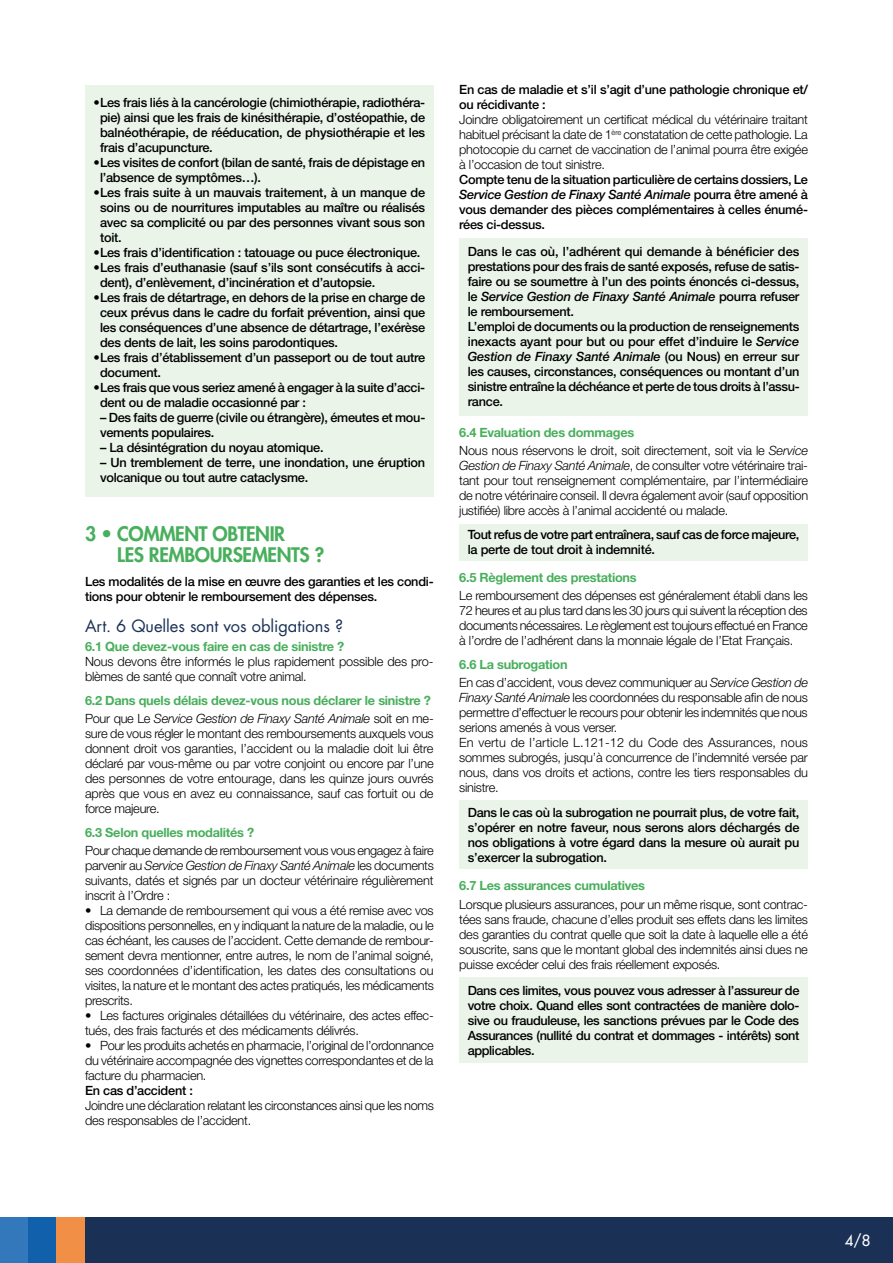
<style>
.page{position:relative;width:893px;height:1263px;background:#fff}
.page>*{position:absolute;margin:0;border:0;box-sizing:border-box;transform-origin:0 0}
.t1{font:800 19.5px/21px "Futura";letter-spacing:-.02em;color:#48af5c}
.t2{font:16.5px "Futura";letter-spacing:-.005em;color:#1a3155}
.t3{font:15px "Futura";color:#fff}
.t4{font:300 12.75px/15px "Helvetica Neue LT Std";letter-spacing:-.02em;color:#000;text-align:justify}
.t5{font:500 12.75px/15px "Helvetica Neue LT Std";letter-spacing:-.02em;color:#000}
.t6{font:700 12.75px/18.5px "Helvetica Neue LT Std";letter-spacing:-.02em;color:#48af5c}
.s1{font-weight:300;color:#000}
.s2{font-weight:300;font-style:italic;color:#000}
.s3{font-style:italic}
.s4{font-weight:700;color:#48af5c}
</style>
<div class="page">
<div style="left:85px;top:85px;width:349px;height:411px;background:#eaf4e9"></div>
<div style="left:85px;top:1217px;width:808px;height:46px;background:#1a3155"></div>
<div style="left:0;top:1217px;width:28px;height:46px;background:#3478bc"></div>
<div style="left:28px;top:1217px;width:29px;height:46px;background:#1160ab"></div>
<div style="left:57px;top:1217px;width:28px;height:46px;background:#f28f47"></div>
<div style="left:459px;top:238px;width:349px;height:178px;background:#eaf4e9"></div>
<div style="left:459px;top:524px;width:349px;height:36px;background:#eaf4e9"></div>
<div style="left:459px;top:801px;width:349px;height:68px;background:#eaf4e9"></div>
<div style="left:459px;top:977px;width:349px;height:86px;background:#eaf4e9"></div>
<p class="t5" style="left:100px;top:95px;width:327px;text-align:justify;text-indent:-6px">•Les frais liés à la cancérologie (chimiothérapie, radiothéra&shy;pie) ainsi que les frais de kinésithérapie, d’ostéopathie, de balnéothérapie, de rééducation, de physiothérapie et les frais d’acupuncture.</p>
<p class="t5" style="left:100px;top:155px;width:327px;text-indent:-6px">•Les visites de confort (bilan de santé, frais de dépistage en l’absence de symptômes…).</p>
<p class="t5" style="left:100px;top:185px;width:327px;text-align:justify;text-indent:-7px">•Les frais suite à un mauvais traitement, à un manque de soins ou de nourritures imputables au maître ou réalisés avec sa complicité ou par des personnes vivant sous son toit.</p>
<p class="t5" style="left:94px;top:245px;width:328px">•Les frais d’identification : tatouage ou puce électronique.</p>
<p class="t5" style="left:100px;top:260px;width:327px;text-indent:-7px">•Les frais d’euthanasie (sauf s’ils sont consécutifs à acci&shy;dent), d’enlèvement, d’incinération et d’autopsie.</p>
<p class="t5" style="left:100px;top:290px;width:327px;text-align:justify;text-indent:-6px">•Les frais de détartrage, en dehors de la prise en charge de ceux prévus dans le cadre du forfait prévention, ainsi que les conséquences d’une absence de détartrage, l’exérèse des dents de lait, les soins parodontiques.</p>
<p class="t5" style="left:100px;top:350px;width:327px;text-indent:-6px">•Les frais d’établissement d’un passeport ou de tout autre document.</p>
<p class="t5" style="left:100px;top:380px;width:327px;text-indent:-7px">•Les frais que vous seriez amené à engager à la suite d’acci&shy;dent ou de maladie occasionné par :</p>
<p class="t5" style="left:100px;top:410px;width:327px">– Des faits de guerre (civile ou étrangère), émeutes et mou&shy;vements populaires.</p>
<p class="t5" style="left:100px;top:440px;width:225px">– La désintégration du noyau atomique.</p>
<p class="t5" style="left:100px;top:455px;width:327px">– Un tremblement de terre, une inondation, une éruption volcanique ou tout autre cataclysme.</p>
<h1 class="t1" style="left:117px;top:523px;width:208px;text-indent:-32px">3 • COMMENT OBTENIR<br>LES REMBOURSEMENTS ?</h1>
<p class="t5" style="left:85px;top:573px;width:350px">Les modalités de la mise en œuvre des garanties et les condi&shy;tions pour obtenir le remboursement des dépenses.</p>
<p class="t2" style="left:85px;top:615px;width:260px">Art. 6 Quelles sont vos obligations ?</p>
<p class="t6" style="left:85px;top:637px;width:261px">6.1 Que devez-vous faire en cas de sinistre ?</p>
<p class="t4" style="left:85px;top:654px;width:350px">Nous devons être informés le plus rapidement possible des pro&shy;blèmes de santé que connaît votre animal.</p>
<p class="t6" style="left:85px;top:691px;width:350px">6.2 Dans quels délais devez-vous nous déclarer le sinistre ?<br><span class="s1">Pour que Le</span> <span class="s2">Service Gestion de Finaxy Santé Animale</span> <span class="s1">soit en me-</span></p>
<p class="t4" style="left:85px;top:726px;width:350px">sure de vous régler le montant des remboursements auxquels vous donnent droit vos garanties, l’accident ou la maladie doit lui être déclaré par vous-même ou par votre conjoint ou encore par l’une des personnes de votre entourage, dans les quinze jours ouvrés après que vous en avez eu connaissance, sauf cas fortuit ou de force majeure.</p>
<p class="t6" style="left:85px;top:823px;width:171px">6.3 Selon quelles modalités ?</p>
<p class="t4" style="left:85px;top:843px;width:350px">Pour chaque demande de remboursement vous vous engagez à faire parvenir au <span class="s3">Service Gestion de Finaxy Santé Animale</span> les documents suivants, datés et signés par un docteur vétérinaire régulièrement inscrit à l’Ordre :</p>
<p class="t4" style="left:85px;top:903px;width:350px">• La demande de remboursement qui vous a été remise avec vos dispositions personnelles, en y indiquant la nature de la maladie, ou le cas échéant, les causes de l’accident. Cette demande de rembour&shy;sement devra mentionner, entre autres, le nom de l’animal soigné, ses coordonnées d’identification, les dates des consultations ou visites, la nature et le montant des actes pratiqués, les médicaments prescrits.</p>
<p class="t4" style="left:85px;top:1008px;width:350px">• Les factures originales détaillées du vétérinaire, des actes effec&shy;tués, des frais facturés et des médicaments délivrés.</p>
<p class="t4" style="left:85px;top:1038px;width:350px">• Pour les produits achetés en pharmacie, l’original de l’ordonnance du vétérinaire accompagnée des vignettes correspondantes et de la facture du pharmacien.</p>
<p class="t5" style="left:85px;top:1083px;width:109px">En cas d’accident :</p>
<p class="t4" style="left:85px;top:1098px;width:350px">Joindre une déclaration relatant les circonstances ainsi que les noms des responsables de l’accident.</p>
<p class="t5" style="left:459px;top:82px;width:350px">En cas de maladie et s’il s’agit d’une pathologie chronique et/ ou récidivante :</p>
<p class="t4" style="left:459px;top:112px;width:350px">Joindre obligatoirement un certificat médical du vétérinaire traitant habituel précisant la date de 1<sup>ère</sup> constatation de cette pathologie. La photocopie du carnet de vaccination de l’animal pourra être exigée à l’occasion de tout sinistre.</p>
<p class="t5" style="left:459px;top:172px;width:350px;text-align:justify">Compte tenu de la situation particulière de certains dossiers, Le <span class="s3">Service Gestion de Finaxy Santé Animale</span> pourra être amené à vous demander des pièces complémentaires à celles énumé&shy;rées ci-dessus.</p>
<p class="t5" style="left:468px;top:244px;width:333px">Dans le cas où, l’adhérent qui demande à bénéficier des prestations pour des frais de santé exposés, refuse de satis&shy;faire ou se soumettre à l’un des points énoncés ci-dessus, le <span class="s3">Service Gestion de Finaxy Santé Animale</span> pourra refuser le remboursement.<br>L’emploi de documents ou la production de renseignements inexacts ayant pour but ou pour effet d’induire le <span class="s3">Service Gestion de Finaxy Santé Animale</span> (ou Nous) en erreur sur les causes, circonstances, conséquences ou montant d’un sinistre entraîne la déchéance et perte de tous droits à l’assu&shy;rance.</p>
<p class="t4" style="left:459px;top:423px;width:350px;line-height:18.5px"><span class="s4">6.4 Evaluation des dommages<br></span>Nous nous réservons le droit, soit directement, soit via le <span class="s3">Service</span></p>
<p class="t4" style="left:459px;top:458px;width:350px"><span class="s3">Gestion de Finaxy Santé Animale</span>, de consulter votre vétérinaire trai&shy;tant pour tout renseignement complémentaire, par l’intermédiaire de notre vétérinaire conseil. Il devra également avoir (sauf opposition justifiée) libre accès à l’animal accidenté ou malade.</p>
<p class="t5" style="left:468px;top:527px;width:333px">Tout refus de votre part entraînera, sauf cas de force majeure, la perte de tout droit à indemnité.</p>
<p class="t6" style="left:459px;top:568px;width:179px">6.5 Règlement des prestations</p>
<p class="t4" style="left:459px;top:588px;width:350px">Le remboursement des dépenses est généralement établi dans les 72 heures et au plus tard dans les 30 jours qui suivent la réception des documents nécessaires. Le règlement est toujours effectué en France à l’ordre de l’adhérent dans la monnaie légale de l’Etat Français.</p>
<p class="t4" style="left:459px;top:655px;width:350px;line-height:18.5px"><span class="s4">6.6 La subrogation<br></span>En cas d’accident, vous devez communiquer au <span class="s3">Service Gestion de</span></p>
<p class="t4" style="left:459px;top:690px;width:350px;text-align:left"><span class="s3">Finaxy Santé Animale</span> les coordonnées du responsable afin de nous permettre d’effectuer le recours pour obtenir les indemnités que nous serions amenés à vous verser.<br>En vertu de l’article L.121-12 du Code des Assurances, nous sommes subrogés, jusqu’à concurrence de l’indemnité versée par nous, dans vos droits et actions, contre les tiers responsables du sinistre.</p>
<p class="t5" style="left:468px;top:805px;width:333px;text-align:justify">Dans le cas où la subrogation ne pourrait plus, de votre fait, s’opérer en notre faveur, nous serons alors déchargés de nos obligations à votre égard dans la mesure où aurait pu s’exercer la subrogation.</p>
<p class="t6" style="left:459px;top:876px;width:187px">6.7 Les assurances cumulatives</p>
<p class="t4" style="left:459px;top:896px;width:350px">Lorsque plusieurs assurances, pour un même risque, sont contrac&shy;tées sans fraude, chacune d’elles produit ses effets dans les limites des garanties du contrat quelle que soit la date à laquelle elle a été souscrite, sans que le montant global des indemnités ainsi dues ne puisse excéder celui des frais réellement exposés.</p>
<p class="t5" style="left:468px;top:983px;width:333px;text-align:justify">Dans ces limites, vous pouvez vous adresser à l’assureur de votre choix. Quand elles sont contractées de manière dolo&shy;sive ou frauduleuse, les sanctions prévues par le Code des Assurances (nullité du contrat et dommages - intérêts) sont applicables.</p>
<p class="t3" style="left:845px;top:1231px;width:27px">4/8</p>
</div>
